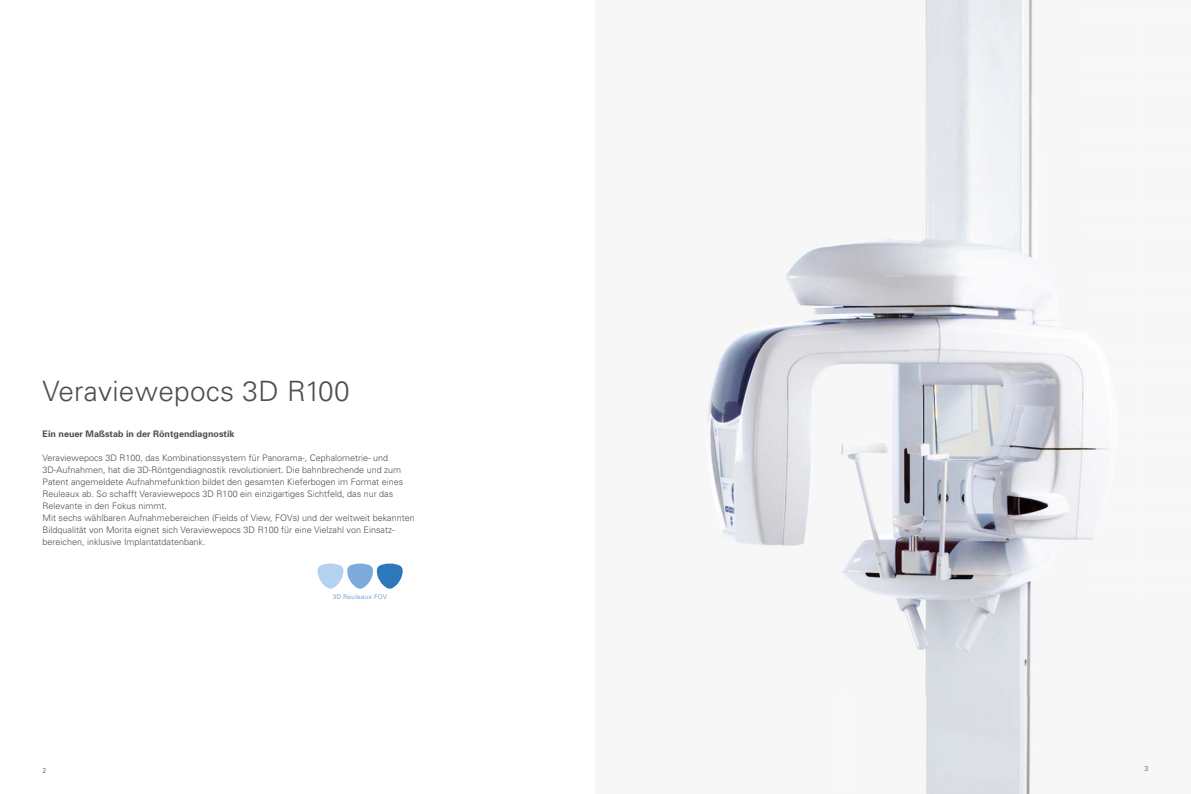
<style>
.page{position:relative;width:1191px;height:794px;background:#fff}
.page>*{position:absolute;margin:0;border:0;box-sizing:border-box;transform-origin:0 0}
.t1{font:300 28px "Univers";letter-spacing:.01em;color:#4e4e4d}
.t2{font:300 9px/12px "Univers";color:#4e4e4d}
.t3{font:700 9px "Univers";color:#4e4e4d}
.t4{font:300 7px "Univers";color:#4e4e4d}
.t5{font:6.5px "Univers";letter-spacing:.01em;color:#7daada}
</style>
<div class="page">
<svg style="left:317px;top:563px;width:86px;height:26px"></svg>
<img style="left:701px;top:0;width:409px;height:794px">
<h1 class="t1" style="left:43px;top:381px;width:309px">Veraviewepocs 3D R100</h1>
<p class="t3" style="left:43px;top:431px;width:194px">Ein neuer Maßstab in der Röntgendiagnostik</p>
<p class="t2" style="left:43px;top:453px;width:374px">Veraviewepocs 3D R100, das Kombinationssystem für Panorama-, Cephalometrie- und 3D-Aufnahmen, hat die 3D-Röntgendiagnostik revolutioniert. Die bahnbrechende und zum Patent angemeldete Aufnahmefunktion bildet den gesamten Kieferbogen im Format eines Reuleaux ab. So schafft Veraviewepocs 3D R100 ein einzigartiges Sichtfeld, das nur das Relevante in den Fokus nimmt.<br>Mit sechs wählbaren Aufnahmebereichen (Fields of View, FOVs) und der weltweit bekannten Bildqualität von Morita eignet sich Veraviewepocs 3D R100 für eine Vielzahl von Einsatz&shy;bereichen, inklusive Implantatdatenbank.</p>
<p class="t5" style="left:333px;top:594px;width:56px">3D Reuleaux FOV</p>
<p class="t4" style="left:43px;top:768px;width:5px">2</p>
<p class="t4" style="left:1144px;top:766px;width:5px">3</p>
</div>
